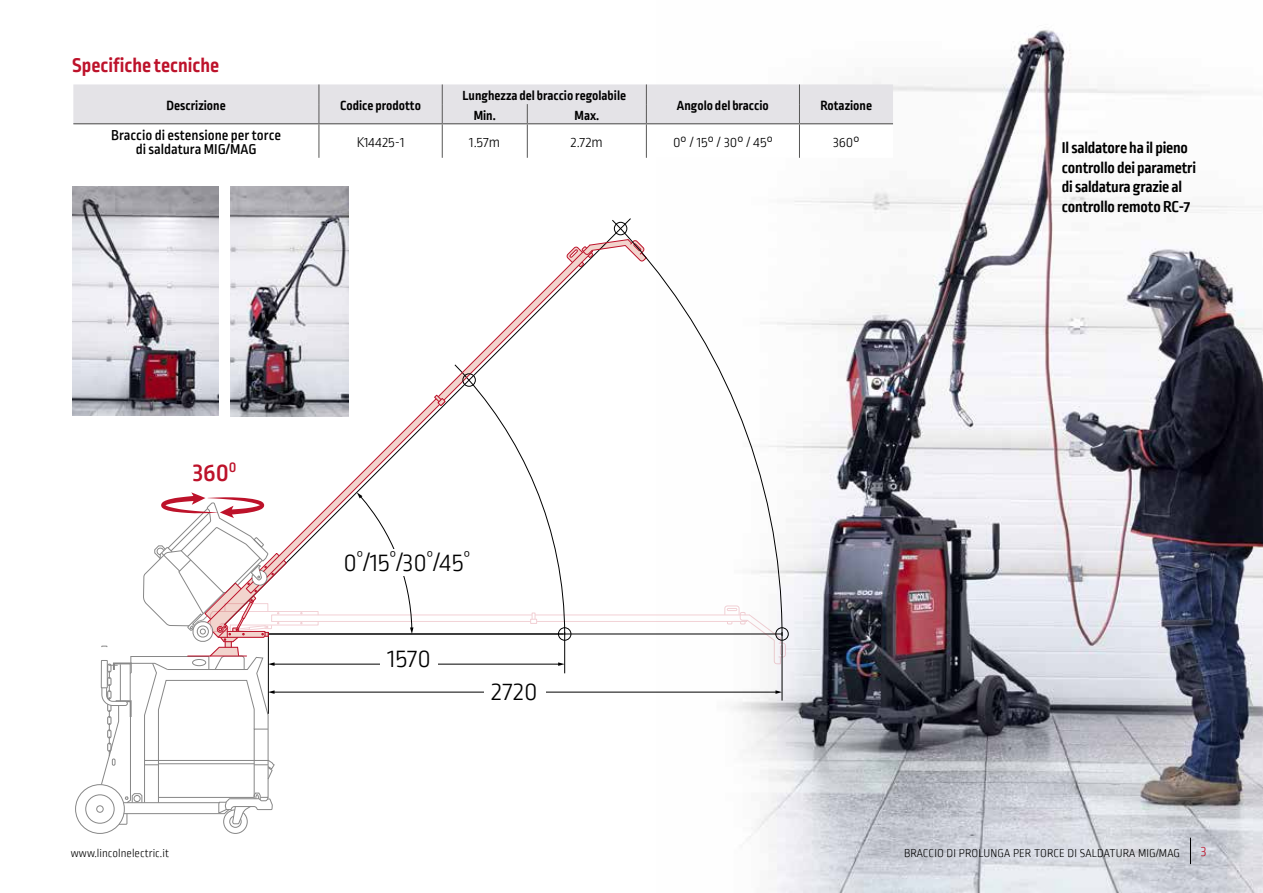
<style>
.page{position:relative;width:1263px;height:893px;background:#fff}
.page>*{position:absolute;margin:0;border:0;box-sizing:border-box;transform-origin:0 0}
.t1{font:300 27px "Ropa Sans Pro";color:#000}
.t2{font:500 27px "Ropa Sans Pro";color:#bd122a}
.t3{font:700 21px "Ropa Sans Pro";color:#bd122a}
.t4{font:700 16.5px/19.5px "Ropa Sans PTT";letter-spacing:-.01em;color:#000}
.t5{font:500 15px/13.5px "Ropa Sans Pro";color:#000;text-align:center}
.t6{font:300 15px "Ropa Sans Pro";color:#000}
.t7{font:300 15px "Ropa Sans PTT";color:#bd122a}
.t8{font:700 13.95px "Ropa Sans Pro";color:#000}
.t9{font:300 12px "Ropa Sans PTT";letter-spacing:.005em;color:#000}
</style>
<div class="page">
<img style="left:749px;top:30px;width:514px;height:863px">
<svg style="left:73px;top:84px;width:820px;height:74px"></svg>
<hr style="left:442px;top:124px;width:1px;height:34px;background:#575756">
<hr style="left:527px;top:124px;width:1px;height:34px;background:#575756">
<hr style="left:646px;top:124px;width:1px;height:34px;background:#575756">
<hr style="left:799px;top:124px;width:1px;height:34px;background:#575756">
<hr style="left:73px;top:123px;width:246px;height:1px;background:#575756">
<hr style="left:319px;top:123px;width:123px;height:1px;background:#575756">
<hr style="left:646px;top:123px;width:153px;height:1px;background:#575756">
<hr style="left:799px;top:123px;width:94px;height:1px;background:#575756">
<hr style="left:442px;top:123px;width:85px;height:1px;background:#575756">
<hr style="left:527px;top:123px;width:119px;height:1px;background:#575756">
<img style="left:72px;top:186px;width:147px;height:230px">
<img style="left:231px;top:186px;width:118px;height:32px">
<div style="left:85px;top:794px;width:29px;height:30px;border:1px solid #878787;border-radius:50%"></div>
<div style="left:75px;top:784px;width:50px;height:50px;border:1px solid #878787;border-radius:50%"></div>
<div style="left:96px;top:805px;width:8px;height:8px;border:1px solid #878787;border-radius:50%"></div>
<svg style="left:230px;top:218px;width:401px;height:146px"></svg>
<svg style="left:566px;top:239px;width:46px;height:28px"></svg>
<svg style="left:263px;top:244px;width:328px;height:120px"></svg>
<svg style="left:266px;top:250px;width:327px;height:114px"></svg>
<svg style="left:612px;top:220px;width:170px;height:144px"></svg>
<svg style="left:101px;top:364px;width:685px;height:470px"></svg>
<div style="left:558px;top:628px;width:13px;height:12px;border:1px solid #000;border-radius:50%"></div>
<div style="left:776px;top:628px;width:12px;height:12px;border:1px solid #000;border-radius:50%"></div>
<div style="left:463px;top:374px;width:12px;height:12px;border:1px solid #000;border-radius:50%"></div>
<div style="left:614px;top:222px;width:13px;height:13px;border:1px solid #000;border-radius:50%"></div>
<div style="left:380px;top:646px;width:58px;height:26px;background:#fff"></div>
<div style="left:484px;top:678px;width:61px;height:27px;background:#fff"></div>
<div style="left:341px;top:549px;width:131px;height:26px;background:#fff"></div>
<div style="left:189px;top:459px;width:52px;height:27px;background:#fff"></div>
<svg style="left:1190px;top:838px;width:1px;height:26px"></svg>
<h2 class="t3" style="left:72px;top:53px;width:148px">Specifiche tecniche</h2>
<p class="t8" style="left:167px;top:97px;width:61px">Descrizione</p>
<p class="t8" style="left:340px;top:97px;width:82px">Codice prodotto</p>
<p class="t8" style="left:462px;top:87px;width:165px">Lunghezza del braccio regolabile</p>
<p class="t8" style="left:474px;top:107px;width:24px">Min.</p>
<p class="t8" style="left:574px;top:107px;width:26px">Max.</p>
<p class="t8" style="left:677px;top:97px;width:93px">Angolo del braccio</p>
<p class="t8" style="left:820px;top:97px;width:53px">Rotazione</p>
<p class="t5" style="left:111px;top:129px;width:171px">Braccio di estensione per torce di saldatura MIG/MAG</p>
<p class="t6" style="left:357px;top:134px;width:49px">K14425-1</p>
<p class="t6" style="left:469px;top:134px;width:32px">1.57m</p>
<p class="t6" style="left:571px;top:134px;width:33px">2.72m</p>
<p class="t6" style="left:673px;top:134px;width:101px">0° / 15° / 30° / 45°</p>
<p class="t6" style="left:833px;top:134px;width:28px">360°</p>
<h1 class="t2" style="left:193px;top:457px;width:45px">360<sup>0</sup></h1>
<h1 class="t1" style="left:343px;top:548px;width:128px">0<sup>°</sup>/15<sup>°</sup>/30<sup>°</sup>/45<sup>°</sup></h1>
<h1 class="t1" style="left:387px;top:644px;width:45px">1570</h1>
<h1 class="t1" style="left:491px;top:677px;width:48px">2720</h1>
<p class="t4" style="left:1062px;top:139px;width:136px">Il saldatore ha il pieno controllo dei parametri di saldatura grazie al controllo remoto RC-7</p>
<p class="t9" style="left:71px;top:847px;width:100px">www.lincolnelectric.it</p>
<p class="t9" style="left:904px;top:847px;width:277px">BRACCIO DI PROLUNGA PER TORCE DI SALDATURA MIG/MAG</p>
<p class="t7" style="left:1201px;top:843px;width:7px">3</p>
</div>
